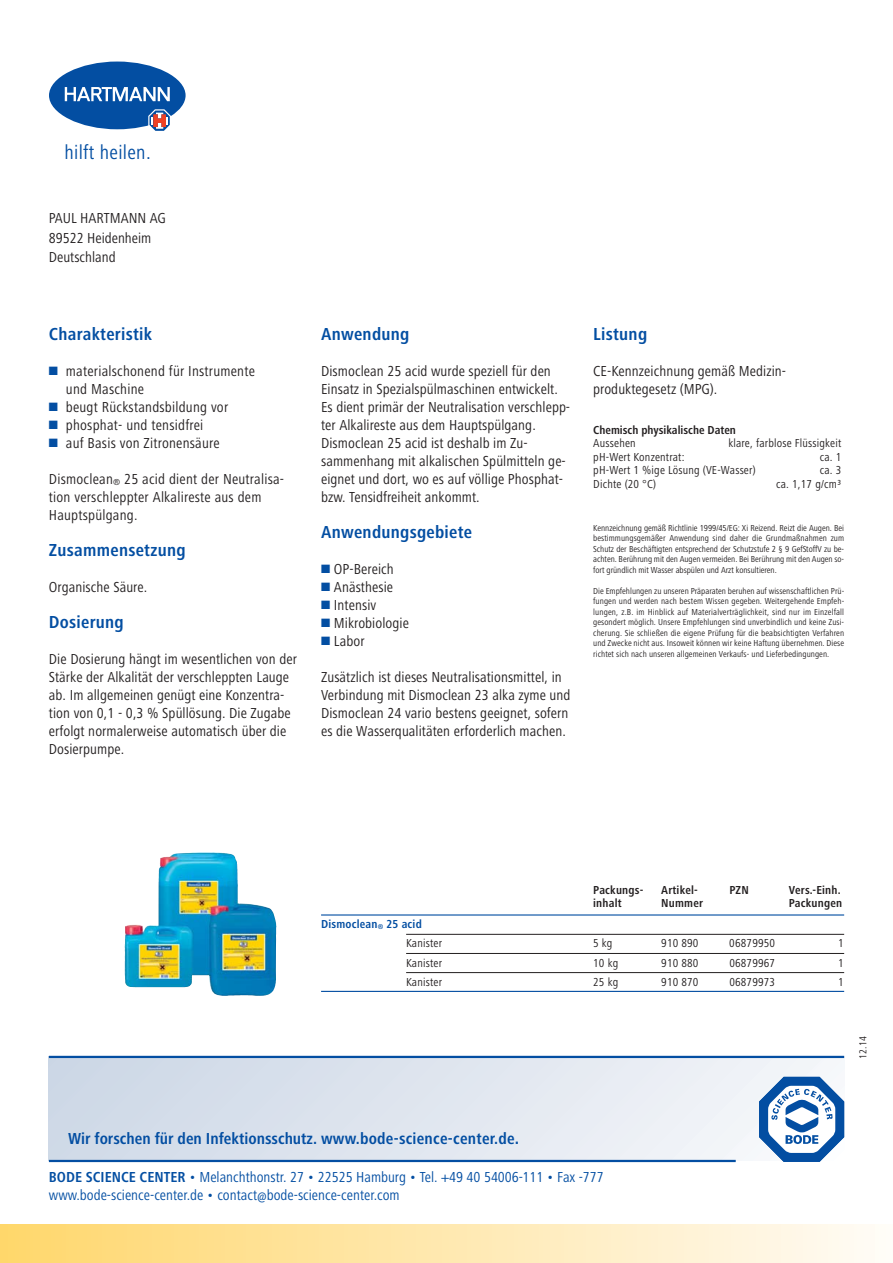
<style>
.page{position:relative;width:893px;height:1263px;background:#fff}
.page>*{position:absolute;margin:0;border:0;box-sizing:border-box;transform-origin:0 0}
.t1{font:20.4px "Hartmann";letter-spacing:.015em;color:#034ea2}
.t2{font:700 18px "Hartmann";letter-spacing:.015em;color:#034ea2}
.t3{font:16.5px "Hartmann Bold+FEJDZK";color:#034ea2}
.t4{font:15px/18px "Hartmann";letter-spacing:.005em;color:#231f20}
.t5{font:15px/18px "Hartmann";color:#034ea2}
.t6{font:12px "Hartmann";letter-spacing:.015em;color:#231f20}
.t7{font:700 12px "Hartmann";letter-spacing:.015em;color:#231f20}
.t8{font:700 12px/19.2px "Hartmann";letter-spacing:.015em;color:#034ea2}
.t9{font:10.5px "Hartmann";color:#231f20}
.t10{font:9px/10.5px "Hartmann";letter-spacing:-.005em;color:#231f20;text-align:justify}
.s1{color:#034ea2}
.s2{font-size:9px}
.s3{font-size:7.2px}
.s4{font-weight:400;color:#231f20}
.s5{font-size:18px}
.s6{font-weight:700}
</style>
<div class="page">
<svg style="left:49px;top:62px;width:137px;height:69px"></svg>
<div style="left:0;top:1225px;width:892px;height:38px;background:linear-gradient(to right,#ffd66b,#fffbf6)"></div>
<div style="left:49px;top:1056px;width:795px;height:105px;background:linear-gradient(to right,#cdd8e6,#f4f6f9)"></div>
<hr style="left:49px;top:1160px;width:687px;height:2px;background:#034ea2">
<hr style="left:49px;top:1056px;width:795px;height:2px;background:#034ea2">
<svg style="left:759px;top:1077px;width:85px;height:85px"></svg>
<hr style="left:321px;top:914px;width:523px;height:2px;background:#034ea2">
<hr style="left:406px;top:934px;width:438px;height:1px;background:#231f20">
<hr style="left:406px;top:953px;width:438px;height:1px;background:#231f20">
<hr style="left:406px;top:972px;width:438px;height:1px;background:#231f20">
<hr style="left:321px;top:991px;width:523px;height:1px;background:#034ea2">
<img style="left:125px;top:852px;width:151px;height:96px">
<h1 class="t1" style="left:65px;top:145px;width:88px">hilft heilen.</h1>
<p class="t4" style="left:49px;top:210px;width:119px;line-height:19.2px">PAUL HARTMANN AG<br>89522 Heidenheim<br>Deutschland</p>
<p class="t2" style="left:49px;top:327px;width:105px">Charakteristik</p>
<p class="t4" style="left:66px;top:364px;width:191px;text-indent:-17px"><span class="s1">■</span> materialschonend für Instrumente und Maschine</p>
<p class="t4" style="left:49px;top:400px;width:181px"><span class="s1">■</span> beugt Rückstandsbildung vor</p>
<p class="t4" style="left:49px;top:418px;width:156px"><span class="s1">■</span> phosphat- und tensidfrei</p>
<p class="t4" style="left:49px;top:436px;width:172px"><span class="s1">■</span> auf Basis von Zitronensäure</p>
<p class="t4" style="left:49px;top:472px;width:237px">Dismoclean<span class="s2">®</span> 25 acid dient der Neutralisa&shy;tion verschleppter Alkalireste aus dem<br>Hauptspülgang.</p>
<p class="t2" style="left:49px;top:543px;width:138px">Zusammensetzung</p>
<p class="t4" style="left:49px;top:580px;width:100px">Organische Säure.</p>
<p class="t2" style="left:49px;top:615px;width:76px">Dosierung</p>
<p class="t4" style="left:49px;top:652px;width:249px">Die Dosierung hängt im wesentlichen von der Stärke der Alkalität der verschleppten Lauge ab. Im allgemeinen genügt eine Konzentra&shy;tion von 0,1 - 0,3 % Spüllösung. Die Zugabe erfolgt normalerweise automatisch über die Dosierpumpe.</p>
<p class="t2" style="left:321px;top:327px;width:90px">Anwendung</p>
<p class="t4" style="left:321px;top:364px;width:251px">Dismoclean 25 acid wurde speziell für den Einsatz in Spezialspülmaschinen entwickelt.<br>Es dient primär der Neutralisation verschlepp&shy;ter Alkalireste aus dem Hauptspülgang.<br>Dismoclean 25 acid ist deshalb im Zu&shy;sammenhang mit alkalischen Spülmitteln ge&shy;eignet und dort, wo es auf völlige Phosphat&shy;bzw. Tensidfreiheit ankommt.</p>
<p class="t2" style="left:321px;top:525px;width:153px">Anwendungsgebiete</p>
<p class="t4" style="left:321px;top:562px;width:74px"><span class="s1">■</span> OP-Bereich</p>
<p class="t4" style="left:321px;top:580px;width:74px"><span class="s1">■</span> Anästhesie</p>
<p class="t4" style="left:321px;top:598px;width:57px"><span class="s1">■</span> Intensiv</p>
<p class="t4" style="left:321px;top:616px;width:89px"><span class="s1">■</span> Mikrobiologie</p>
<p class="t4" style="left:321px;top:634px;width:45px"><span class="s1">■</span> Labor</p>
<p class="t4" style="left:321px;top:670px;width:251px">Zusätzlich ist dieses Neutralisationsmittel, in Verbindung mit Dismoclean 23 alka zyme und Dismoclean 24 vario bestens geeignet, sofern es die Wasserqualitäten erforderlich machen.</p>
<p class="t2" style="left:593px;top:327px;width:55px">Listung</p>
<p class="t4" style="left:593px;top:364px;width:194px">CE-Kennzeichnung gemäß Medizin&shy;produktegesetz (MPG).</p>
<p class="t7" style="left:593px;top:425px;width:144px">Chemisch physikalische Daten</p>
<p class="t6" style="left:593px;top:439px;width:44px">Aussehen</p>
<p class="t6" style="left:728px;top:439px;width:114px">klare, farblose Flüssigkeit</p>
<p class="t6" style="left:593px;top:452px;width:93px">pH-Wert Konzentrat:</p>
<p class="t6" style="left:820px;top:452px;width:23px">ca. 1</p>
<p class="t6" style="left:593px;top:466px;width:164px">pH-Wert 1 %ige Lösung (VE-Wasser)</p>
<p class="t6" style="left:820px;top:466px;width:23px">ca. 3</p>
<p class="t6" style="left:593px;top:479px;width:64px">Dichte (20 °C)</p>
<p class="t6" style="left:776px;top:479px;width:67px">ca. 1,17 g/cm³</p>
<p class="t10" style="left:593px;top:523px;width:252px">Kennzeichnung gemäß Richtlinie 1999/45/EG: Xi Reizend. Reizt die Augen. Bei bestimmungsgemäßer Anwendung sind daher die Grundmaßnahmen zum Schutz der Beschäftigten entsprechend der Schutzstufe 2 § 9 GefStoffV zu be&shy;achten. Berührung mit den Augen vermeiden. Bei Berührung mit den Augen so&shy;fort gründlich mit Wasser abspülen und Arzt konsultieren.</p>
<p class="t10" style="left:593px;top:586px;width:252px">Die Empfehlungen zu unseren Präparaten beruhen auf wissenschaftlichen Prü&shy;fungen und werden nach bestem Wissen gegeben. Weitergehende Empfeh&shy;lungen, z.B. im Hinblick auf Materialverträglichkeit, sind nur im Einzelfall gesondert möglich. Unsere Empfehlungen sind unverbindlich und keine Zusi&shy;cherung. Sie schließen die eigene Prüfung für die beabsichtigten Verfahren und Zwecke nicht aus. Insoweit können wir keine Haftung übernehmen. Diese richtet sich nach unseren allgemeinen Verkaufs- und Lieferbedingungen.</p>
<p class="t8" style="left:406px;top:916px;width:37px;text-indent:-85px">Dismoclean<span class="s3">®</span> 25 acid<br><span class="s4">Kanister</span></p>
<p class="t7" style="left:593px;top:885px;width:52px">Packungs-</p>
<p class="t7" style="left:661px;top:885px;width:38px">Artikel-</p>
<p class="t7" style="left:729px;top:885px;width:21px">PZN</p>
<p class="t7" style="left:789px;top:885px;width:53px">Vers.-Einh.</p>
<p class="t7" style="left:593px;top:898px;width:30px">inhalt</p>
<p class="t7" style="left:661px;top:898px;width:43px">Nummer</p>
<p class="t7" style="left:789px;top:898px;width:55px">Packungen</p>
<p class="t6" style="left:593px;top:939px;width:21px">5 kg</p>
<p class="t6" style="left:661px;top:939px;width:39px">910 890</p>
<p class="t6" style="left:729px;top:939px;width:47px">06879950</p>
<p class="t6" style="left:838px;top:939px;width:7px">1</p>
<p class="t6" style="left:406px;top:958px;width:37px">Kanister</p>
<p class="t6" style="left:593px;top:958px;width:27px">10 kg</p>
<p class="t6" style="left:661px;top:958px;width:39px">910 880</p>
<p class="t6" style="left:729px;top:958px;width:47px">06879967</p>
<p class="t6" style="left:838px;top:958px;width:7px">1</p>
<p class="t6" style="left:406px;top:977px;width:37px">Kanister</p>
<p class="t6" style="left:593px;top:977px;width:27px">25 kg</p>
<p class="t6" style="left:661px;top:977px;width:39px">910 870</p>
<p class="t6" style="left:729px;top:977px;width:47px">06879973</p>
<p class="t6" style="left:838px;top:977px;width:7px">1</p>
<p class="t9" style="left:859px;top:1059px;width:23px;rotate:-90deg">12.14</p>
<p class="t3" style="left:68px;top:1128px;width:453px">Wir forschen für den Infektionsschutz. www.bode-science-center.de<span class="s5">.</span></p>
<p class="t5" style="left:49px;top:1170px;width:556px"><span class="s6">BODE SCIENCE CENTER</span> • Melanchthonstr. 27 • 22525 Hamburg • Tel. +49 40 54006-111 • Fax -777 www.bode-science-center.de • contact@bode-science-center.com</p>
</div>
